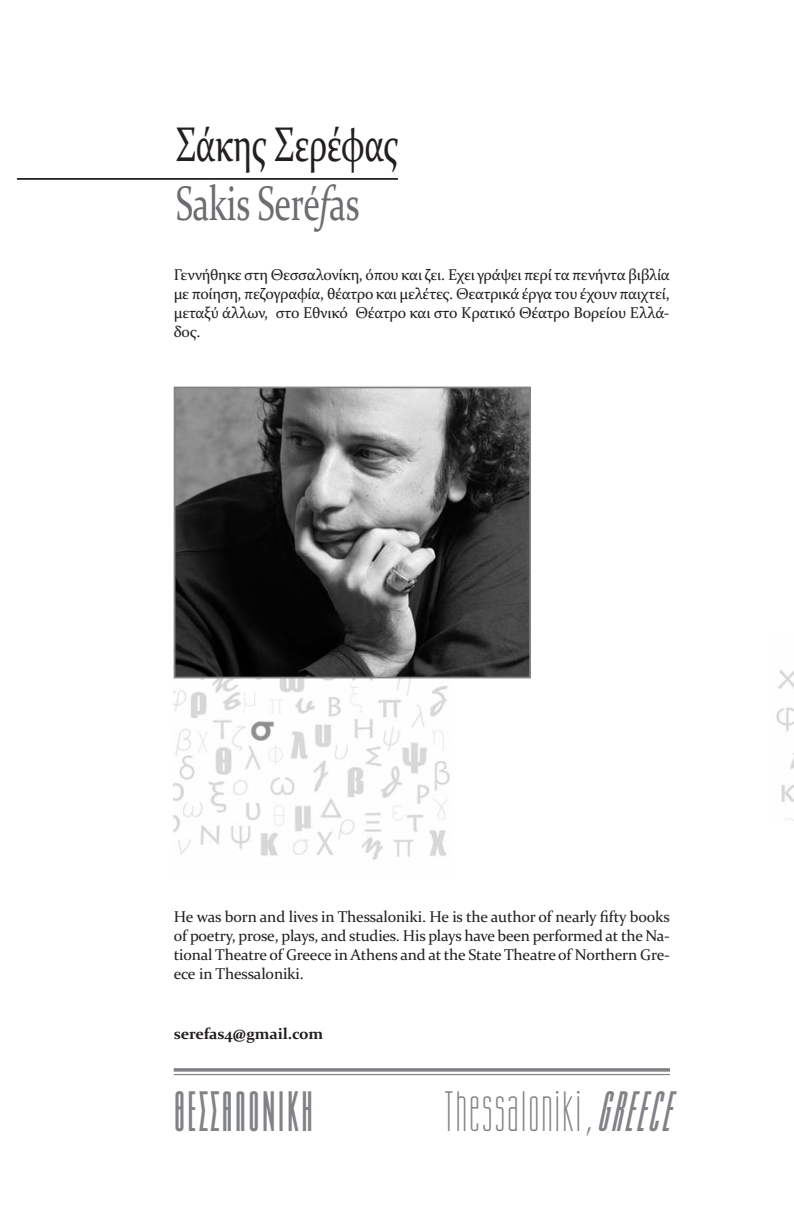
<style>
.page{position:relative;width:794px;height:1216px;background:#fff}
.page>*{position:absolute;margin:0;border:0;box-sizing:border-box;transform-origin:0 0}
.t1{font:49px/58.8px "Constantia";letter-spacing:-.01em;color:#231f20;scale:.7 1}
.t2{font:300 49px "CF Anteus Greek";letter-spacing:.05em;color:#808285}
.t3{font:700 49px "CF Anteus Greek";letter-spacing:.05em;color:#808285}
.t4{font:15.75px/18.9px "Constantia";letter-spacing:-.01em;color:#231f20;text-align:justify}
.t5{font:700 15.75px "Constantia";letter-spacing:-.01em;color:#231f20}
.s1{color:#6c6d70}
.s2{font-style:italic;color:#6c6d70}
.s3{font-weight:700;font-style:italic}
</style>
<div class="page">
<img style="left:174px;top:678px;width:279px;height:182px">
<img style="left:177px;top:389px;width:351px;height:286px">
<div style="left:174px;top:386px;width:357px;height:292px;border:2px solid #808285"></div>
<hr style="left:174px;top:1068px;width:496px;height:3px;background:#808285">
<hr style="left:174px;top:1073px;width:496px;height:2px;background:#808285">
<hr style="left:17px;top:178px;width:381px;height:2px;background:#231f20">
<img style="left:776px;top:670px;width:18px;height:150px">
<h1 class="t1" style="left:176px;top:115px;width:321px">Σάκης Σερέφας<br><span class="s1">Sakis Seré</span><span class="s2">f</span><span class="s1">as</span></h1>
<p class="t4" style="left:174px;top:265px;width:498px">Γεννήθηκε στη Θεσσαλονίκη, όπου και ζει. Εχει γράψει περί τα πενήντα βιβλία με ποίηση, πεζογραφία, θέατρο και μελέτες. Θεατρικά έργα του έχουν παιχτεί, μεταξύ άλλων, στο Εθνικό Θέατρο και στο Κρατικό Θέατρο Βορείου Ελλά&shy;δος.</p>
<p class="t4" style="left:174px;top:906px;width:498px">Ηe was born and lives in Thessaloniki. He is the author of nearly fifty books of poetry, prose, plays, and studies. His plays have been performed at the Na&shy;tional Theatre of Greece in Athens and at the State Theatre of Northern Gre&shy;ece in Thessaloniki.</p>
<p class="t5" style="left:174px;top:1024px;width:151px">serefas4@gmail.com</p>
<h1 class="t3" style="left:174px;top:1087px;width:141px">ΘΕΣΣΑΛΟΝΙΚΗ</h1>
<h1 class="t2" style="left:444px;top:1087px;width:238px">Thessaloniki,<span class="s3">GREECE</span></h1>
</div>
